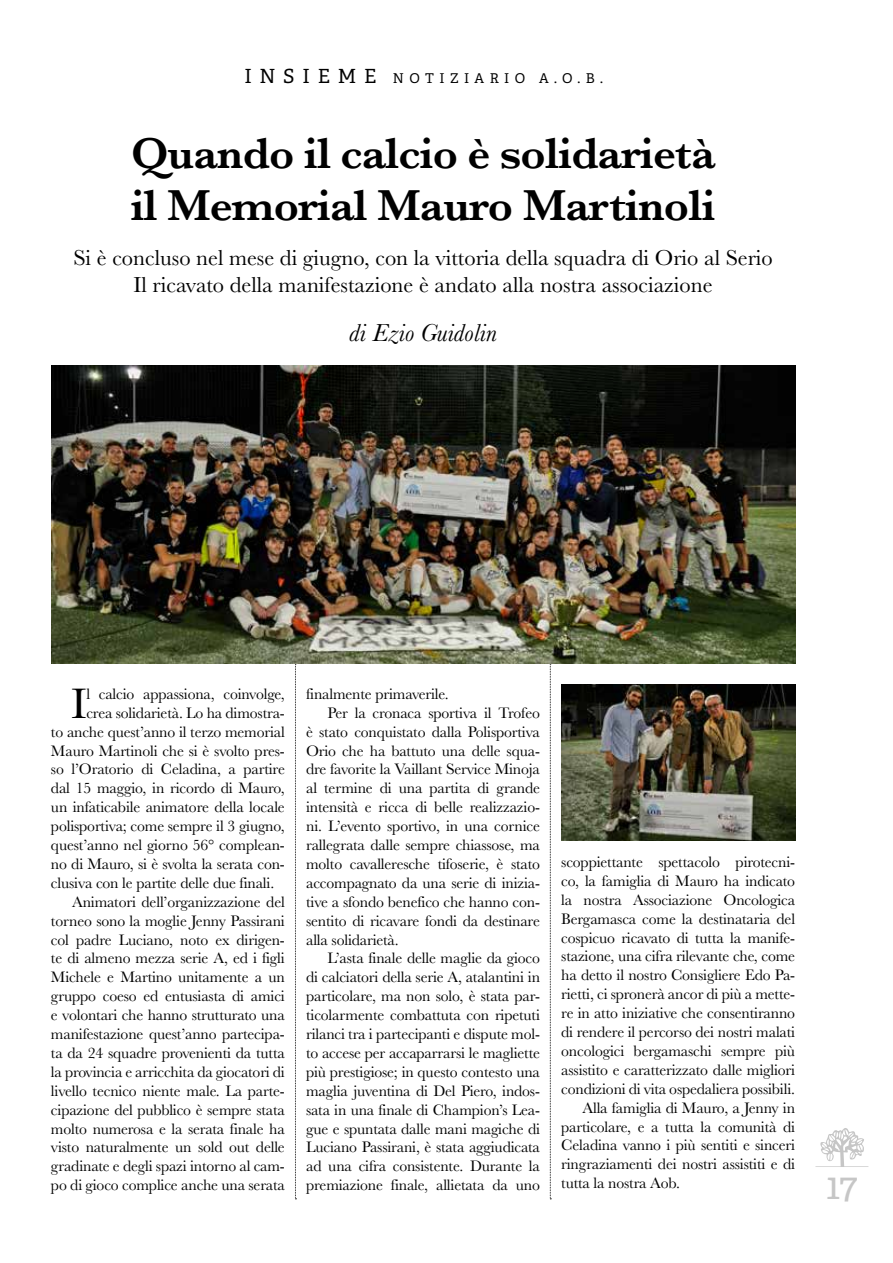
<style>
.page{position:relative;width:893px;height:1263px;background:#fff}
.page>*{position:absolute;margin:0;border:0;box-sizing:border-box;transform-origin:0 0}
.t1{font:600 45px/52.5px "Baskerville";letter-spacing:-.02em;color:#000}
.t2{font:44.25px "Baskerville";color:#000}
.t3{font:37.5px "Adelle";color:#c6c6c6}
.t4{font:italic 25.5px "Baskerville";color:#000}
.t5{font:22.5px/27px "Baskerville";color:#000;text-align:center}
.t6{font:15.75px "Baskerville";letter-spacing:-.01em;color:#000}
.t7{font:13.5px "Adelle";letter-spacing:.4em;color:#000}
.s1{font-size:19.5px}
</style>
<div class="page">
<svg style="left:815px;top:1128px;width:53px;height:39px"></svg>
<svg style="left:295px;top:663px;width:1px;height:536px"></svg>
<svg style="left:550px;top:663px;width:1px;height:536px"></svg>
<img style="left:52px;top:366px;width:743px;height:297px">
<img style="left:561px;top:685px;width:234px;height:155px">
<p class="t7" style="left:244px;top:70px;width:360px"><span class="s1">INSIEME</span> NOTIZIARIO A.O.B.</p>
<h1 class="t1" style="left:130px;top:127px;width:587px">Quando il calcio è solidarietà il Memorial Mauro Martinoli</h1>
<h3 class="t5" style="left:73px;top:245px;width:701px">Si è concluso nel mese di giugno, con la vittoria della squadra di Orio al Serio<br>Il ricavato della manifestazione è andato alla nostra associazione</h3>
<h3 class="t4" style="left:349px;top:316px;width:149px">di Ezio Guidolin</h3>
<h2 class="t2" style="left:71px;top:675px;width:17px">I</h2>
<p class="t6" style="left:86px;top:684px;width:200px">l calcio appassiona, coinvolge,</p>
<p class="t6" style="left:86px;top:702px;width:200px">crea solidarietà. Lo ha dimostra-</p>
<p class="t6" style="left:51px;top:721px;width:235px">to anche quest’anno il terzo memorial</p>
<p class="t6" style="left:51px;top:740px;width:235px">Mauro Martinoli che si è svolto pres-</p>
<p class="t6" style="left:51px;top:759px;width:235px">so l’Oratorio di Celadina, a partire</p>
<p class="t6" style="left:51px;top:778px;width:235px">dal 15 maggio, in ricordo di Mauro,</p>
<p class="t6" style="left:51px;top:797px;width:235px">un infaticabile animatore della locale</p>
<p class="t6" style="left:51px;top:816px;width:235px">polisportiva; come sempre il 3 giugno,</p>
<p class="t6" style="left:51px;top:835px;width:235px">quest’anno nel giorno 56° complean-</p>
<p class="t6" style="left:51px;top:854px;width:235px">no di Mauro, si è svolta la serata con-</p>
<p class="t6" style="left:51px;top:873px;width:225px">clusiva con le partite delle due finali.</p>
<p class="t6" style="left:72px;top:891px;width:214px">Animatori dell’organizzazione del</p>
<p class="t6" style="left:51px;top:910px;width:235px">torneo sono la moglie Jenny Passirani</p>
<p class="t6" style="left:51px;top:929px;width:235px">col padre Luciano, noto ex dirigen-</p>
<p class="t6" style="left:51px;top:948px;width:235px">te di almeno mezza serie A, ed i figli</p>
<p class="t6" style="left:51px;top:967px;width:235px">Michele e Martino unitamente a un</p>
<p class="t6" style="left:51px;top:986px;width:235px">gruppo coeso ed entusiasta di amici</p>
<p class="t6" style="left:51px;top:1005px;width:235px">e volontari che hanno strutturato una</p>
<p class="t6" style="left:51px;top:1024px;width:235px">manifestazione quest’anno partecipa-</p>
<p class="t6" style="left:51px;top:1043px;width:235px">ta da 24 squadre provenienti da tutta</p>
<p class="t6" style="left:51px;top:1062px;width:235px">la provincia e arricchita da giocatori di</p>
<p class="t6" style="left:51px;top:1080px;width:235px">livello tecnico niente male. La parte-</p>
<p class="t6" style="left:51px;top:1099px;width:235px">cipazione del pubblico è sempre stata</p>
<p class="t6" style="left:51px;top:1118px;width:235px">molto numerosa e la serata finale ha</p>
<p class="t6" style="left:51px;top:1137px;width:235px">visto naturalmente un sold out delle</p>
<p class="t6" style="left:51px;top:1156px;width:235px">gradinate e degli spazi intorno al cam-</p>
<p class="t6" style="left:51px;top:1175px;width:235px">po di gioco complice anche una serata</p>
<p class="t6" style="left:306px;top:684px;width:144px">finalmente primaverile.</p>
<p class="t6" style="left:327px;top:702px;width:214px">Per la cronaca sportiva il Trofeo</p>
<p class="t6" style="left:306px;top:721px;width:235px">è stato conquistato dalla Polisportiva</p>
<p class="t6" style="left:306px;top:740px;width:235px">Orio che ha battuto una delle squa-</p>
<p class="t6" style="left:306px;top:759px;width:235px">dre favorite la Vaillant Service Minoja</p>
<p class="t6" style="left:306px;top:778px;width:235px">al termine di una partita di grande</p>
<p class="t6" style="left:306px;top:797px;width:235px">intensità e ricca di belle realizzazio-</p>
<p class="t6" style="left:306px;top:816px;width:235px">ni. L’evento sportivo, in una cornice</p>
<p class="t6" style="left:306px;top:835px;width:235px">rallegrata dalle sempre chiassose, ma</p>
<p class="t6" style="left:306px;top:854px;width:235px">molto cavalleresche tifoserie, è stato</p>
<p class="t6" style="left:306px;top:873px;width:235px">accompagnato da una serie di inizia-</p>
<p class="t6" style="left:306px;top:891px;width:235px">tive a sfondo benefico che hanno con-</p>
<p class="t6" style="left:306px;top:910px;width:235px">sentito di ricavare fondi da destinare</p>
<p class="t6" style="left:306px;top:929px;width:94px">alla solidarietà.</p>
<p class="t6" style="left:327px;top:948px;width:214px">L’asta finale delle maglie da gioco</p>
<p class="t6" style="left:306px;top:967px;width:235px">di calciatori della serie A, atalantini in</p>
<p class="t6" style="left:306px;top:986px;width:235px">particolare, ma non solo, è stata par-</p>
<p class="t6" style="left:306px;top:1005px;width:235px">ticolarmente combattuta con ripetuti</p>
<p class="t6" style="left:306px;top:1024px;width:235px">rilanci tra i partecipanti e dispute mol-</p>
<p class="t6" style="left:306px;top:1043px;width:235px">to accese per accaparrarsi le magliette</p>
<p class="t6" style="left:306px;top:1062px;width:235px">più prestigiose; in questo contesto una</p>
<p class="t6" style="left:306px;top:1080px;width:235px">maglia juventina di Del Piero, indos-</p>
<p class="t6" style="left:306px;top:1099px;width:235px">sata in una finale di Champion’s Lea-</p>
<p class="t6" style="left:306px;top:1118px;width:235px">gue e spuntata dalle mani magiche di</p>
<p class="t6" style="left:306px;top:1137px;width:235px">Luciano Passirani, è stata aggiudicata</p>
<p class="t6" style="left:306px;top:1156px;width:235px">ad una cifra consistente. Durante la</p>
<p class="t6" style="left:306px;top:1175px;width:235px">premiazione finale, allietata da uno</p>
<p class="t6" style="left:561px;top:852px;width:235px">scoppiettante spettacolo pirotecni-</p>
<p class="t6" style="left:561px;top:871px;width:235px">co, la famiglia di Mauro ha indicato</p>
<p class="t6" style="left:561px;top:889px;width:235px">la nostra Associazione Oncologica</p>
<p class="t6" style="left:561px;top:908px;width:235px">Bergamasca come la destinataria del</p>
<p class="t6" style="left:561px;top:927px;width:235px">cospicuo ricavato di tutta la manife-</p>
<p class="t6" style="left:561px;top:946px;width:235px">stazione, una cifra rilevante che, come</p>
<p class="t6" style="left:561px;top:965px;width:235px">ha detto il nostro Consigliere Edo Pa-</p>
<p class="t6" style="left:561px;top:984px;width:235px">rietti, ci spronerà ancor di più a mette-</p>
<p class="t6" style="left:561px;top:1003px;width:235px">re in atto iniziative che consentiranno</p>
<p class="t6" style="left:561px;top:1022px;width:235px">di rendere il percorso dei nostri malati</p>
<p class="t6" style="left:561px;top:1041px;width:235px">oncologici bergamaschi sempre più</p>
<p class="t6" style="left:561px;top:1060px;width:235px">assistito e caratterizzato dalle migliori</p>
<p class="t6" style="left:561px;top:1078px;width:235px">condizioni di vita ospedaliera possibili.</p>
<p class="t6" style="left:582px;top:1097px;width:214px">Alla famiglia di Mauro, a Jenny in</p>
<p class="t6" style="left:561px;top:1116px;width:235px">particolare, e a tutta la comunità di</p>
<p class="t6" style="left:561px;top:1135px;width:235px">Celadina vanno i più sentiti e sinceri</p>
<p class="t6" style="left:561px;top:1154px;width:235px">ringraziamenti dei nostri assistiti e di</p>
<p class="t6" style="left:561px;top:1173px;width:120px">tutta la nostra Aob.</p>
<h3 class="t3" style="left:826px;top:1163px;width:32px">17</h3>
</div>
